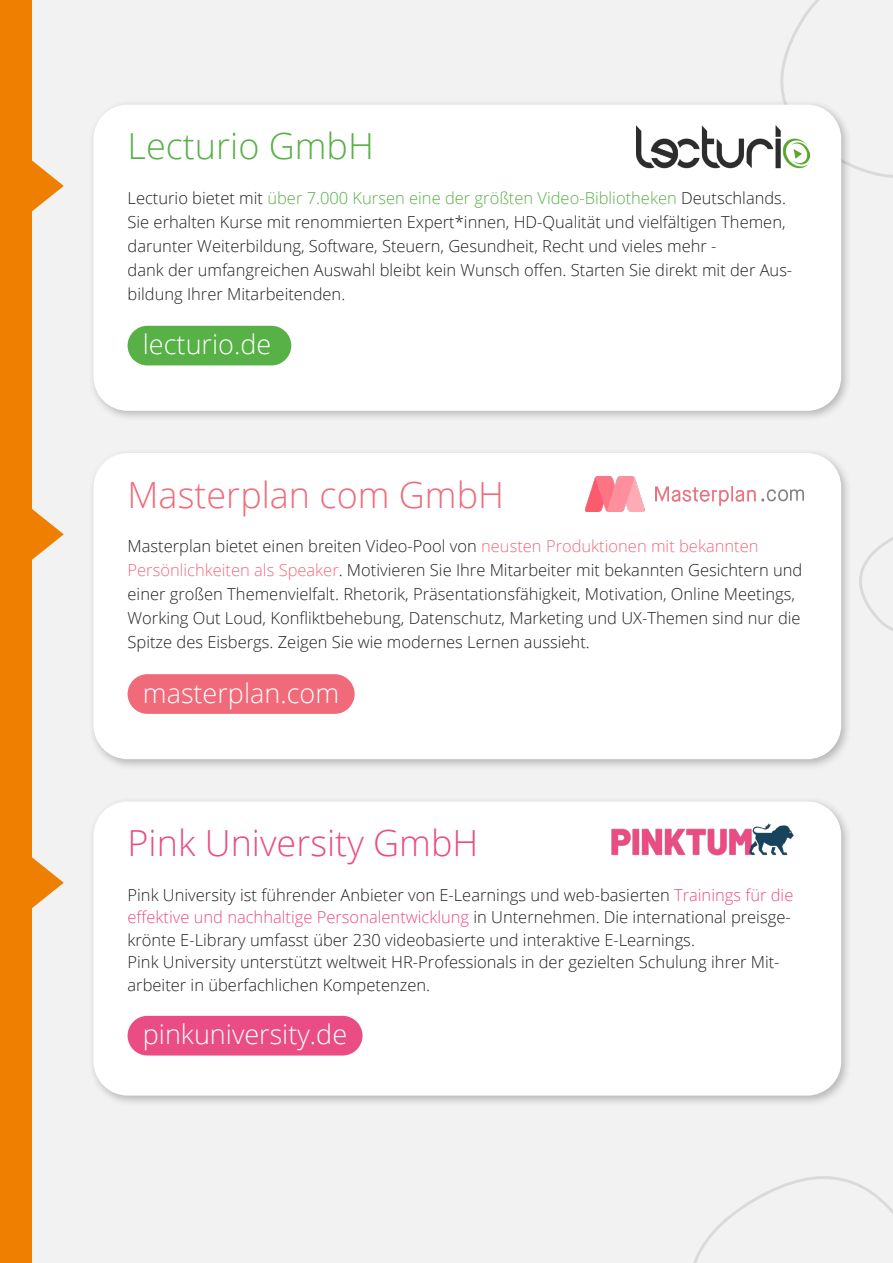
<style>
.page{position:relative;width:893px;height:1263px;background:#fff}
.page>*{position:absolute;margin:0;border:0;box-sizing:border-box;transform-origin:0 0}
.t1{font:300 36px "Open Sans";color:#ea4d83}
.t2{font:300 36px "Open Sans";color:#f16a7a}
.t3{font:300 36px "Open Sans";color:#57b146}
.t4{font:300 27px "Open Sans";color:#fff}
.t5{font:300 16.5px/24px "Open Sans";color:#231f20}
.s1{color:#57b146}
.s2{color:#f16a7a}
.s3{color:#ea4d83}
</style>
<div class="page">
<div style="left:2px;top:0;width:891px;height:1263px;background:#f2f2f2"></div>
<svg style="left:780px;top:0;width:113px;height:178px"></svg>
<svg style="left:859px;top:537px;width:34px;height:94px"></svg>
<svg style="left:693px;top:1176px;width:200px;height:87px"></svg>
<div style="left:88px;top:99px;width:764px;height:323px;background:#231f20;opacity:.28"></div>
<div style="left:94px;top:105px;width:747px;height:306px;background:#fff;border-radius:34px"></div>
<svg style="left:32px;top:160px;width:32px;height:52px"></svg>
<div style="left:128px;top:326px;width:163px;height:39px;background:#57b146;border-radius:20px"></div>
<img style="left:636px;top:126px;width:173px;height:43px">
<div style="left:0;top:0;width:32px;height:1263px;background:#ee7f00"></div>
<div style="left:88px;top:448px;width:764px;height:322px;background:#231f20;opacity:.28"></div>
<div style="left:94px;top:453px;width:747px;height:306px;background:#fff;border-radius:34px"></div>
<svg style="left:32px;top:509px;width:32px;height:51px"></svg>
<div style="left:128px;top:674px;width:227px;height:40px;background:#f16a7a;border-radius:20px"></div>
<div style="left:88px;top:796px;width:764px;height:311px;background:#231f20;opacity:.28"></div>
<div style="left:94px;top:801px;width:747px;height:294px;background:#fff;border-radius:34px"></div>
<svg style="left:32px;top:857px;width:32px;height:51px"></svg>
<div style="left:128px;top:1016px;width:234px;height:39px;background:#ea4d83;border-radius:20px"></div>
<img style="left:611px;top:823px;width:183px;height:33px">
<img style="left:586px;top:476px;width:218px;height:36px">
<p class="t3" style="left:128px;top:121px;width:248px">Lecturio GmbH</p>
<p class="t5" style="left:128px;top:185px;width:660px;text-align:justify">Lecturio bietet mit <span class="s1">über 7.000 Kursen eine der größten Video-Bibliotheken</span> Deutschlands.<br>Sie erhalten Kurse mit renommierten Expert*innen, HD-Qualität und vielfältigen Themen, darunter Weiterbildung, Software, Steuern, Gesundheit, Recht und vieles mehr -</p>
<p class="t5" style="left:128px;top:257px;width:666px">dank der umfangreichen Auswahl bleibt kein Wunsch offen. Starten Sie direkt mit der Aus&shy;bildung Ihrer Mitarbeitenden.</p>
<p class="t4" style="left:143px;top:326px;width:130px">lecturio.de</p>
<p class="t2" style="left:128px;top:470px;width:378px">Masterplan com GmbH</p>
<p class="t5" style="left:128px;top:534px;width:676px">Masterplan bietet einen breiten Video-Pool von <span class="s2">neusten Produktionen mit bekannten Persönlichkeiten als Speaker</span>. Motivieren Sie Ihre Mitarbeiter mit bekannten Gesichtern und einer großen Themenvielfalt. Rhetorik, Präsentationsfähigkeit, Motivation, Online Meetings, Working Out Loud, Konfliktbehebung, Datenschutz, Marketing und UX-Themen sind nur die Spitze des Eisbergs. Zeigen Sie wie modernes Lernen aussieht.</p>
<p class="t4" style="left:143px;top:674px;width:198px">masterplan.com</p>
<p class="t1" style="left:128px;top:818px;width:352px">Pink University GmbH</p>
<p class="t5" style="left:128px;top:883px;width:667px;line-height:22.5px">Pink University ist führender Anbieter von E-Learnings und web-basierten <span class="s3">Trainings für die effektive und nachhaltige Personalentwicklung</span> in Unternehmen. Die international preisge&shy;krönte E-Library umfasst über 230 videobasierte und interaktive E-Learnings.</p>
<p class="t5" style="left:128px;top:950px;width:653px;line-height:22.5px">Pink University unterstützt weltweit HR-Professionals in der gezielten Schulung ihrer Mit&shy;arbeiter in überfachlichen Kompetenzen.</p>
<p class="t4" style="left:143px;top:1016px;width:206px">pinkuniversity.de</p>
</div>
